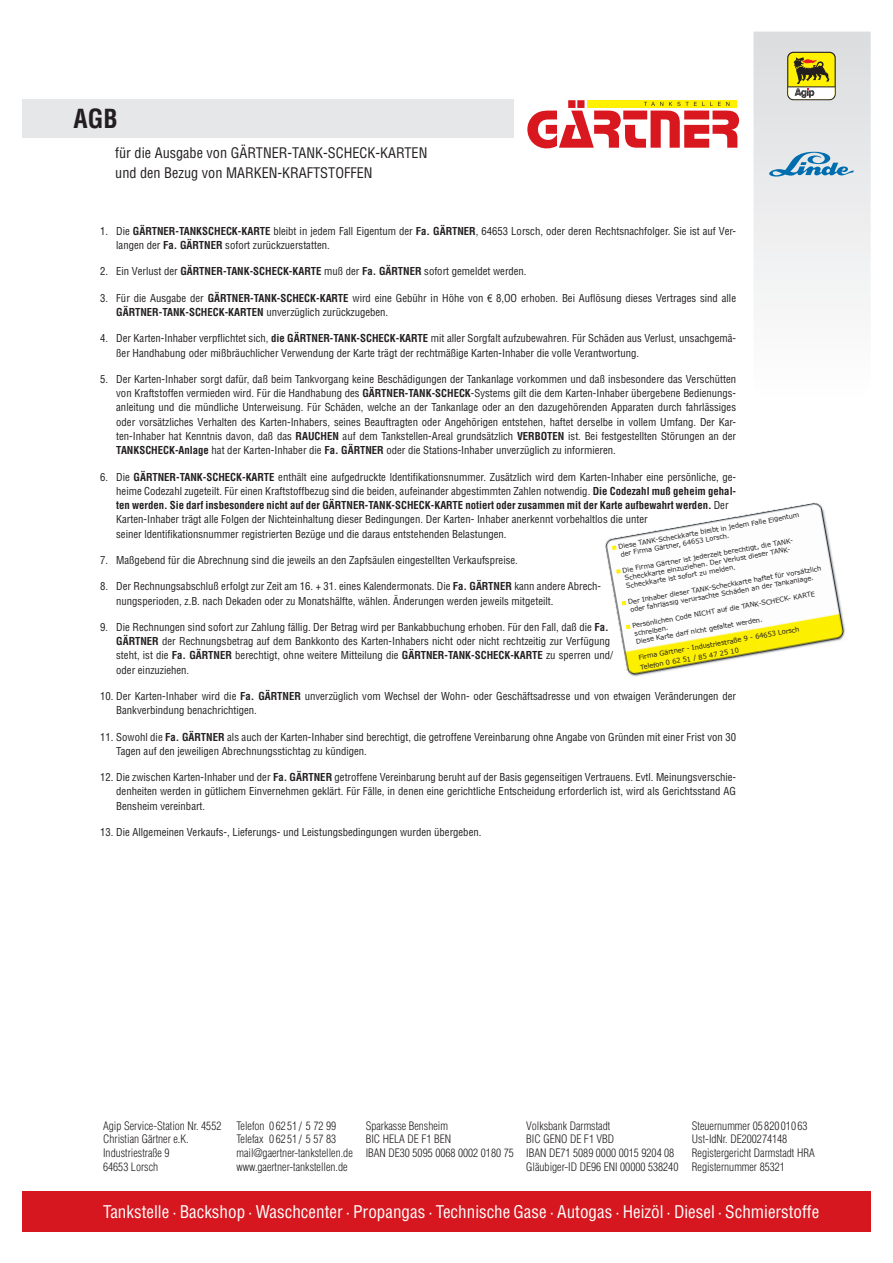
<style>
.page{position:relative;width:893px;height:1263px;background:#fff}
.page>*{position:absolute;margin:0;border:0;box-sizing:border-box;transform-origin:0 0}
.t1{font:55.65px "Stop D";color:#d8171f}
.t2{font:700 condensed 25.65px "Helvetica";color:#231f20}
.t3{font:condensed 17.1px "Helvetica";color:#fff}
.t4{font:condensed 14.25px/20px "Helvetica";color:#231f20}
.t5{font:300 condensed 11.4px/13.6px "Helvetica";color:#231f20}
.t6{font:condensed 10.65px/14.2px "Helvetica";color:#231f20}
.t7{font:6.75px/8.1px "Verdana";color:#231f20}
.s1{font-weight:700}
.s2{font-family:"Arial Narrow";font-stretch:normal}
</style>
<div class="page">
<div style="left:22px;top:100px;width:492px;height:38px;background:#e6e7e9"></div>
<img style="left:605px;top:517px;width:130px;height:114px">
<img style="left:735px;top:502px;width:111px;height:153px">
<img style="left:620px;top:609px;width:140px;height:68px">
<svg style="left:612px;top:545px;width:5px;height:5px"></svg>
<svg style="left:616px;top:569px;width:5px;height:5px"></svg>
<svg style="left:622px;top:601px;width:4px;height:4px"></svg>
<svg style="left:626px;top:624px;width:4px;height:5px"></svg>
<div style="left:587px;top:100px;width:150px;height:8px;background:#fff101"></div>
<svg style="left:644px;top:102px;width:19px;height:4px"></svg>
<svg style="left:669px;top:102px;width:60px;height:4px"></svg>
<div style="left:22px;top:1191px;width:849px;height:40px;background:#d7171f"></div>
<svg style="left:753px;top:32px;width:118px;height:268px"></svg>
<h2 class="t2" style="left:74px;top:103px;width:46px">AGB</h2>
<h3 class="t4" style="left:115px;top:143px;width:314px">für die Ausgabe von GÄRTNER-TANK-SCHECK-KARTEN und den Bezug von MARKEN-KRAFTSTOFFEN</h3>
<h1 class="t1" style="left:526px;top:97px;width:216px">GÄRTNER</h1>
<p class="t6" style="left:116px;top:224px;width:621px;text-indent:-16px">1. Die <span class="s1">GÄRTNER-TANKSCHECK-KARTE</span> bleibt in jedem Fall Eigentum der <span class="s1">Fa. GÄRTNER</span>, 64653 Lorsch, oder deren Rechtsnachfolger. Sie ist auf Ver&shy;langen der <span class="s1">Fa. GÄRTNER</span> sofort zurückzuerstatten.</p>
<p class="t6" style="left:100px;top:264px;width:428px">2. Ein Verlust der <span class="s1">GÄRTNER-TANK-SCHECK-KARTE</span> muß der <span class="s1">Fa. GÄRTNER</span> sofort gemeldet werden.</p>
<p class="t6" style="left:116px;top:291px;width:621px;text-indent:-16px">3. Für die Ausgabe der <span class="s1">GÄRTNER-TANK-SCHECK-KARTE</span> wird eine Gebühr in Höhe von <span class="s2">€</span> 8,OO erhoben. Bei Auflösung dieses Vertrages sind alle<br><span class="s1">GÄRTNER-TANK-SCHECK-KARTEN</span> unverzüglich zurückzugeben.</p>
<p class="t6" style="left:116px;top:331px;width:621px;text-indent:-16px">4. Der Karten-Inhaber verpflichtet sich, <span class="s1">die GÄRTNER-TANK-SCHECK-KARTE</span> mit aller Sorgfalt aufzubewahren. Für Schäden aus Verlust, unsachgemä&shy;ßer Handhabung oder mißbräuchlicher Verwendung der Karte trägt der rechtmäßige Karten-Inhaber die volle Verantwortung.</p>
<p class="t6" style="left:116px;top:372px;width:621px;text-align:justify;text-indent:-16px">5. Der Karten-Inhaber sorgt dafür, daß beim Tankvorgang keine Beschädigungen der Tankanlage vorkommen und daß insbesondere das Verschütten von Kraftstoffen vermieden wird. Für die Handhabung des <span class="s1">GÄRTNER-TANK-SCHECK</span>-Systems gilt die dem Karten-Inhaber übergebene Bedienungs&shy;anleitung und die mündliche Unterweisung. Für Schäden, welche an der Tankanlage oder an den dazugehörenden Apparaten durch fahrlässiges oder vorsätzliches Verhalten des Karten-Inhabers, seines Beauftragten oder Angehörigen entstehen, haftet derselbe in vollem Umfang. Der Kar&shy;ten-Inhaber hat Kenntnis davon, daß das <span class="s1">RAUCHEN</span> auf dem Tankstellen-Areal grundsätzlich <span class="s1">VERBOTEN</span> ist. Bei festgestellten Störungen an der <span class="s1">TANKSCHECK-Anlage</span> hat der Karten-Inhaber die <span class="s1">Fa. GÄRTNER</span> oder die Stations-Inhaber unverzüglich zu informieren.</p>
<p class="t6" style="left:116px;top:469px;width:621px;text-indent:-16px">6. Die <span class="s1">GÄRTNER-TANK-SCHECK-KARTE</span> enthält eine aufgedruckte ldentifikationsnummer. Zusätzlich wird dem Karten-Inhaber eine persönliche, ge&shy;heime Codezahl zugeteilt. Für einen Kraftstoffbezug sind die beiden, aufeinander abgestimmten Zahlen notwendig. <span class="s1">Die Codezahl muß geheim gehal&shy;ten werden. Sie darf insbesondere nicht auf der GÄRTNER-TANK-SCHECK-KARTE notiert oder zusammen mit der Karte aufbewahrt werden.</span> Der Karten-Inhaber trägt alle Folgen der Nichteinhaltung dieser Bedingungen. Der Karten- Inhaber anerkennt vorbehaltlos die unter<br>seiner ldentifikationsnummer registrierten Bezüge und die daraus entstehenden Belastungen.</p>
<p class="t6" style="left:100px;top:553px;width:419px">7. Maßgebend für die Abrechnung sind die jeweils an den Zapfsäulen eingestellten Verkaufspreise.</p>
<p class="t6" style="left:116px;top:579px;width:486px;text-indent:-16px">8. Der Rechnungsabschluß erfolgt zur Zeit am 16. + 31. eines Kalendermonats. Die <span class="s1">Fa. GÄRTNER</span> kann andere Abrech&shy;nungsperioden, z.B. nach Dekaden oder zu Monatshälfte, wählen. Änderungen werden jeweils mitgeteilt.</p>
<p class="t6" style="left:116px;top:620px;width:498px;text-indent:-16px">9. Die Rechnungen sind sofort zur Zahlung fällig. Der Betrag wird per Bankabbuchung erhoben. Für den Fall, daß die <span class="s1">Fa.<br>GÄRTNER</span> der Rechnungsbetrag auf dem Bankkonto des Karten-Inhabers nicht oder nicht rechtzeitig zur Verfügung steht, ist die <span class="s1">Fa. GÄRTNER</span> berechtigt, ohne weitere Mitteilung die <span class="s1">GÄRTNER-TANK-SCHECK-KARTE</span> zu sperren und/ oder einzuziehen.</p>
<p class="t6" style="left:116px;top:689px;width:621px;text-indent:-16px">10. Der Karten-Inhaber wird die <span class="s1">Fa. GÄRTNER</span> unverzüglich vom Wechsel der Wohn- oder Geschäftsadresse und von etwaigen Veränderungen der<br>Bankverbindung benachrichtigen.</p>
<p class="t6" style="left:116px;top:729px;width:621px;text-indent:-16px">11. Sowohl die <span class="s1">Fa. GÄRTNER</span> als auch der Karten-Inhaber sind berechtigt, die getroffene Vereinbarung ohne Angabe von Gründen mit einer Frist von 30<br>Tagen auf den jeweiligen Abrechnungsstichtag zu kündigen.</p>
<p class="t6" style="left:116px;top:770px;width:621px;text-align:justify;text-indent:-16px">12. Die zwischen Karten-Inhaber und der <span class="s1">Fa. GÄRTNER</span> getroffene Vereinbarung beruht auf der Basis gegenseitigen Vertrauens. Evtl. Meinungsverschie&shy;denheiten werden in gütlichem Einvernehmen geklärt. Für Fälle, in denen eine gerichtliche Entscheidung erforderlich ist, wird als Gerichtsstand AG Bensheim vereinbart.</p>
<p class="t6" style="left:100px;top:825px;width:383px">13. Die Allgemeinen Verkaufs-, Lieferungs- und Leistungsbedingungen wurden übergeben.</p>
<p class="t7" style="left:618px;top:542px;width:185px;rotate:-10deg">Diese TANK-Scheckkarte bleibt in jedem Falle Eigentum der Firma Gärtner, 64653 Lorsch.</p>
<p class="t7" style="left:622px;top:566px;width:175px;rotate:-10deg">Die Firma Gärtner ist jederzeit berechtigt, die TANK-<br>Scheckkarte einzuziehen. Der Verlust dieser TANK-<br>Scheckkarte ist sofort zu melden.</p>
<p class="t7" style="left:627px;top:598px;width:198px;rotate:-10deg">Der Inhaber dieser TANK-Scheckkarte haftet für vorsätzlich oder fahrlässig verursachte Schäden an der Tankanlage.</p>
<p class="t7" style="left:632px;top:622px;width:187px;rotate:-10deg">Persönlichen Code NICHT auf die TANK-SCHECK- KARTE schreiben.<br>Diese Karte darf nicht gefaltet werden.</p>
<p class="t7" style="left:638px;top:652px;width:165px;line-height:10.2px;rotate:-10deg">Firma Gärtner - Industriestraße 9 - 64653 Lorsch<br>Telefon 0 62 51 / 85 47 25 10</p>
<p class="t5" style="left:103px;top:1119px;width:120px">Agip Service-Station Nr. 4552<br>Christian Gärtner e.K.<br>Industriestraße 9<br>64653 Lorsch</p>
<p class="t5" style="left:236px;top:1119px;width:118px">Telefon 0 62 51 / 5 72 99<br>Telefax 0 62 51 / 5 57 83 mail@gaertner-tankstellen.de www.gaertner-tankstellen.de</p>
<p class="t5" style="left:366px;top:1119px;width:150px">Sparkasse Bensheim<br>BIC HELA DE F1 BEN<br>IBAN DE30 5095 0068 0002 0180 75</p>
<p class="t5" style="left:526px;top:1119px;width:154px">Volksbank Darmstadt<br>BIC GENO DE F1 VBD<br>IBAN DE71 5089 0000 0015 9204 08<br>Gläubiger-ID DE96 ENI 00000 538240</p>
<p class="t5" style="left:692px;top:1119px;width:124px">Steuernummer 05 820 010 63<br>Ust-IdNr. DE200274148<br>Registergericht Darmstadt HRA<br>Registernummer 85321</p>
<h3 class="t3" style="left:103px;top:1201px;width:718px">Tankstelle · Backshop · Waschcenter · Propangas · Technische Gase · Autogas · Heizöl · Diesel · Schmierstoffe</h3>
</div>
